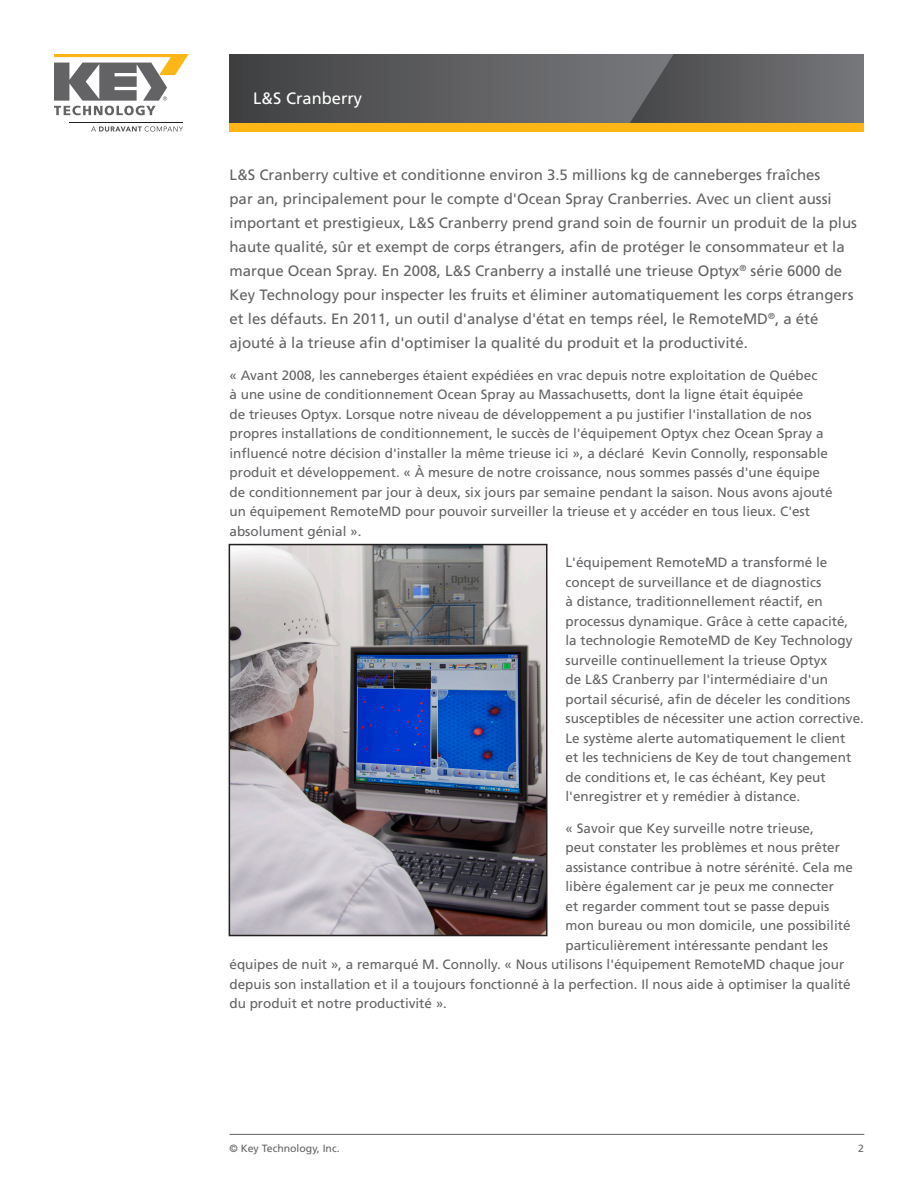
<style>
.page{position:relative;width:918px;height:1188px;background:#fff}
.page>*{position:absolute;margin:0;border:0;box-sizing:border-box;transform-origin:0 0}
.Document_Title__Head{font:16.5px "Frutiger LT Std";color:#fff}
.Intro_Paragraph{font:15px/24px "Frutiger LT Std";color:#636366}
.Main_Body_Text{font:13.5px/19.5px "Frutiger LT Std";color:#636366}
.t1{font:10.5px "Frutiger LT Std";color:#636366}
</style>
<div class="page">
<hr style="left:230px;top:1134px;width:634px;height:1px;background:#636366">
<svg style="left:230px;top:54px;width:400px;height:69px;background:#5a5a5c"></svg>
<svg style="left:630px;top:54px;width:234px;height:69px;background:#626366"></svg>
<div style="left:230px;top:123px;width:634px;height:9px;background:#fcb615"></div>
<svg style="left:54px;top:54px;width:135px;height:61px"></svg>
<svg style="left:91px;top:126px;width:92px;height:6px"></svg>
<hr style="left:69px;top:122px;width:114px;height:1px;background:#231f20">
<img style="left:232px;top:547px;width:313px;height:386px">
<div style="left:229px;top:544px;width:319px;height:392px;border:2px solid #231f20"></div>
<p class="Document_Title__Head" style="left:253px;top:88px;width:111px">L&amp;S Cranberry</p>
<p class="Intro_Paragraph" style="left:230px;top:163px;width:629px">L&amp;S Cranberry cultive et conditionne environ 3.5 millions kg de canneberges fraîches<br>par an, principalement pour le compte d'Ocean Spray Cranberries. Avec un client aussi important et prestigieux, L&amp;S Cranberry prend grand soin de fournir un produit de la plus haute qualité, sûr et exempt de corps étrangers, afin de protéger le consommateur et la marque Ocean Spray. En 2008, L&amp;S Cranberry a installé une trieuse Optyx<sup>®</sup> série 6000 de Key Technology pour inspecter les fruits et éliminer automatiquement les corps étrangers et les défauts. En 2011, un outil d'analyse d'état en temps réel, le RemoteMD<sup>®</sup>, a été ajouté à la trieuse afin d'optimiser la qualité du produit et la productivité.</p>
<p class="Main_Body_Text" style="left:230px;top:366px;width:605px">« Avant 2008, les canneberges étaient expédiées en vrac depuis notre exploitation de Québec<br>à une usine de conditionnement Ocean Spray au Massachusetts, dont la ligne était équipée<br>de trieuses Optyx. Lorsque notre niveau de développement a pu justifier l'installation de nos propres installations de conditionnement, le succès de l'équipement Optyx chez Ocean Spray a influencé notre décision d'installer la même trieuse ici », a déclaré Kevin Connolly, responsable produit et développement. « À mesure de notre croissance, nous sommes passés d'une équipe de conditionnement par jour à deux, six jours par semaine pendant la saison. Nous avons ajouté un équipement RemoteMD pour pouvoir surveiller la trieuse et y accéder en tous lieux. C'est absolument génial ».</p>
<p class="Main_Body_Text" style="left:566px;top:553px;width:300px">L'équipement RemoteMD a transformé le concept de surveillance et de diagnostics<br>à distance, traditionnellement réactif, en processus dynamique. Grâce à cette capacité,<br>la technologie RemoteMD de Key Technology surveille continuellement la trieuse Optyx<br>de L&amp;S Cranberry par l'intermédiaire d'un portail sécurisé, afin de déceler les conditions susceptibles de nécessiter une action corrective.<br>Le système alerte automatiquement le client<br>et les techniciens de Key de tout changement de conditions et, le cas échéant, Key peut l'enregistrer et y remédier à distance.</p>
<p class="Main_Body_Text" style="left:566px;top:819px;width:250px">« Savoir que Key surveille notre trieuse,</p>
<p class="Main_Body_Text" style="left:566px;top:838px;width:276px">peut constater les problèmes et nous prêter</p>
<p class="Main_Body_Text" style="left:566px;top:858px;width:289px">assistance contribue à notre sérénité. Cela me</p>
<p class="Main_Body_Text" style="left:566px;top:877px;width:270px">libère également car je peux me connecter</p>
<p class="Main_Body_Text" style="left:566px;top:897px;width:266px">et regarder comment tout se passe depuis</p>
<p class="Main_Body_Text" style="left:566px;top:916px;width:287px">mon bureau ou mon domicile, une possibilité</p>
<p class="Main_Body_Text" style="left:566px;top:936px;width:264px">particulièrement intéressante pendant les</p>
<p class="Main_Body_Text" style="left:230px;top:955px;width:616px">équipes de nuit », a remarqué M. Connolly. « Nous utilisons l'équipement RemoteMD chaque jour</p>
<p class="Main_Body_Text" style="left:230px;top:975px;width:623px">depuis son installation et il a toujours fonctionné à la perfection. Il nous aide à optimiser la qualité</p>
<p class="Main_Body_Text" style="left:230px;top:994px;width:219px">du produit et notre productivité ».</p>
<p class="t1" style="left:230px;top:1142px;width:112px">© Key Technology, Inc.</p>
<p class="t1" style="left:858px;top:1142px;width:7px">2</p>
</div>
